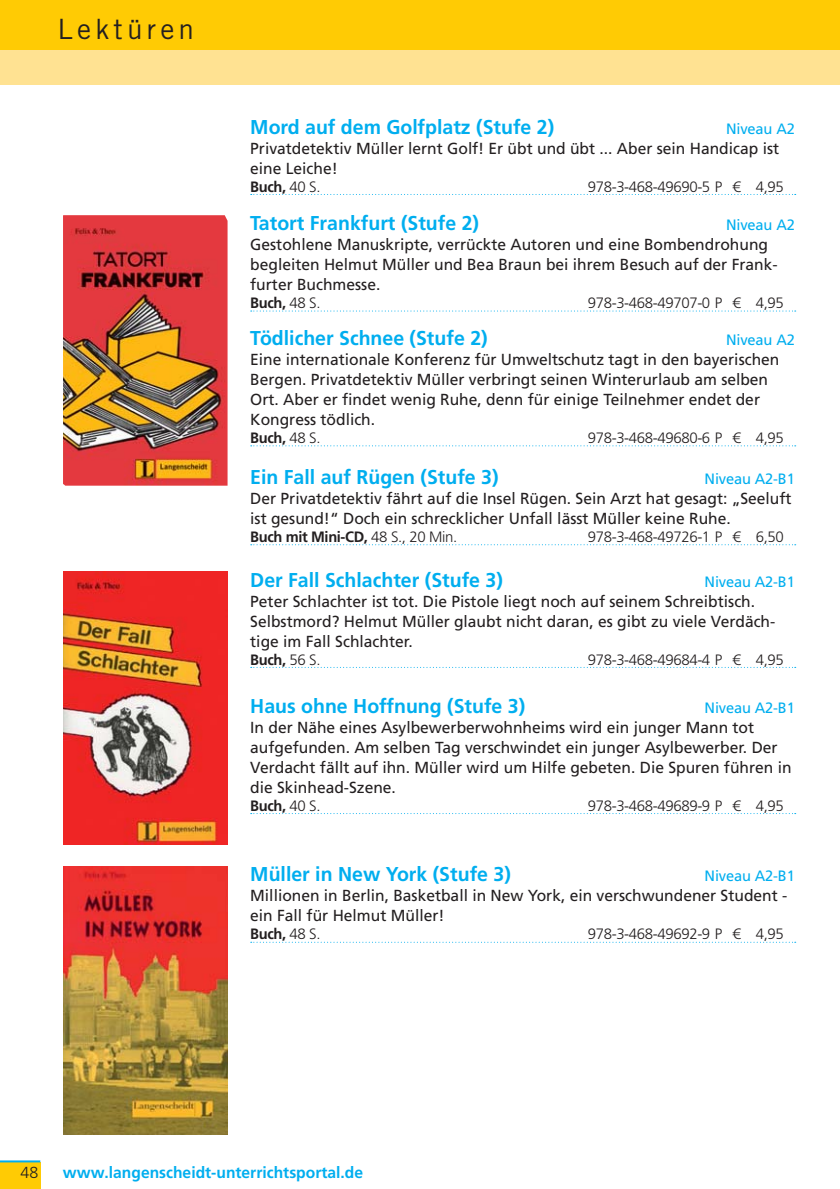
<style>
.page{position:relative;width:840px;height:1189px;background:#fff}
.page>*{position:absolute;margin:0;border:0;box-sizing:border-box;transform-origin:0 0}
.t1{font:28px "Trade Gothic LT Pro";letter-spacing:.15em;color:#231f20}
.t2{font:700 20px "Frutiger LT Pro";color:#00aeef}
.t3{font:16px/20px "Frutiger LT Pro";color:#231f20}
.t4{font:700 16px "Frutiger LT Pro";color:#00aeef}
.t5{font:300 16px "Frutiger LT Pro";color:#231f20}
.t6{font:300 15px "Frutiger LT Pro";letter-spacing:-.025em;color:#231f20}
.t7{font:700 15px "Frutiger LT Pro";letter-spacing:-.025em;color:#231f20}
.t8{font:15px "Frutiger LT Pro";letter-spacing:-.01em;color:#00aeef}
.s1{font-weight:300}
</style>
<div class="page">
<div style="left:0;top:0;width:839px;height:51px;background:#ffcb04"></div>
<div style="left:0;top:51px;width:839px;height:34px;background:#ffe292"></div>
<div style="left:0;top:1162px;width:40px;height:27px;background:#ffcb04"></div>
<hr style="left:0;top:1160px;width:40px;height:2px;background:#00aeef">
<svg style="left:251px;top:194px;width:544px;height:1px"></svg>
<svg style="left:251px;top:310px;width:544px;height:1px"></svg>
<img style="left:63px;top:215px;width:164px;height:271px">
<svg style="left:251px;top:445px;width:544px;height:1px"></svg>
<svg style="left:251px;top:544px;width:544px;height:1px"></svg>
<svg style="left:251px;top:667px;width:544px;height:1px"></svg>
<img style="left:63px;top:571px;width:164px;height:274px">
<svg style="left:251px;top:813px;width:544px;height:1px"></svg>
<svg style="left:251px;top:942px;width:544px;height:1px"></svg>
<img style="left:63px;top:866px;width:164px;height:268px">
<h1 class="t1" style="left:57px;top:13px;width:138px">Lektüren</h1>
<p class="t2" style="left:250px;top:119px;width:305px">Mord auf dem Golfplatz (Stufe 2)</p>
<p class="t8" style="left:726px;top:123px;width:70px">Niveau A2</p>
<p class="t3" style="left:250px;top:140px;width:530px">Privatdetektiv Müller lernt Golf! Er übt und übt ... Aber sein Handicap ist eine Leiche!</p>
<p class="t7" style="left:250px;top:181px;width:72px">Buch, <span class="s1">40 S.</span></p>
<p class="t6" style="left:587px;top:181px;width:197px">978-3-468-49690-5 P € 4,95</p>
<p class="t2" style="left:250px;top:216px;width:230px">Tatort Frankfurt (Stufe 2)</p>
<p class="t8" style="left:726px;top:219px;width:70px">Niveau A2</p>
<p class="t3" style="left:250px;top:236px;width:529px">Gestohlene Manuskripte, verrückte Autoren und eine Bombendrohung begleiten Helmut Müller und Bea Braun bei ihrem Besuch auf der Frank&shy;furter Buchmesse.</p>
<p class="t7" style="left:250px;top:297px;width:72px">Buch, <span class="s1">48 S.</span></p>
<p class="t6" style="left:587px;top:297px;width:197px">978-3-468-49707-0 P € 4,95</p>
<p class="t2" style="left:250px;top:331px;width:239px">Tödlicher Schnee (Stufe 2)</p>
<p class="t8" style="left:726px;top:334px;width:70px">Niveau A2</p>
<p class="t3" style="left:250px;top:351px;width:530px">Eine internationale Konferenz für Umweltschutz tagt in den bayerischen Bergen. Privatdetektiv Müller verbringt seinen Winterurlaub am selben Ort. Aber er findet wenig Ruhe, denn für einige Teilnehmer endet der Kongress tödlich.</p>
<p class="t7" style="left:250px;top:432px;width:72px">Buch, <span class="s1">48 S.</span></p>
<p class="t6" style="left:587px;top:432px;width:197px">978-3-468-49680-6 P € 4,95</p>
<p class="t2" style="left:250px;top:470px;width:250px">Ein Fall auf Rügen (Stufe 3)</p>
<p class="t8" style="left:704px;top:473px;width:92px">Niveau A2-B1</p>
<p class="t3" style="left:250px;top:490px;width:542px">Der Privatdetektiv fährt auf die Insel Rügen. Sein Arzt hat gesagt: „Seeluft ist gesund!“ Doch ein schrecklicher Unfall lässt Müller keine Ruhe.</p>
<p class="t7" style="left:250px;top:531px;width:208px">Buch mit Mini-CD, <span class="s1">48 S., 20 Min.</span></p>
<p class="t6" style="left:587px;top:531px;width:197px">978-3-468-49726-1 P € 6,50</p>
<p class="t2" style="left:250px;top:572px;width:254px">Der Fall Schlachter (Stufe 3)</p>
<p class="t8" style="left:704px;top:576px;width:92px">Niveau A2-B1</p>
<p class="t3" style="left:250px;top:593px;width:526px">Peter Schlachter ist tot. Die Pistole liegt noch auf seinem Schreibtisch.<br>Selbstmord? Helmut Müller glaubt nicht daran, es gibt zu viele Verdäch&shy;tige im Fall Schlachter.</p>
<p class="t7" style="left:250px;top:654px;width:72px">Buch, <span class="s1">56 S.</span></p>
<p class="t6" style="left:587px;top:654px;width:197px">978-3-468-49684-4 P € 4,95</p>
<p class="t2" style="left:250px;top:698px;width:276px">Haus ohne Hoffnung (Stufe 3)</p>
<p class="t8" style="left:704px;top:702px;width:92px">Niveau A2-B1</p>
<p class="t3" style="left:250px;top:719px;width:542px">In der Nähe eines Asylbewerberwohnheims wird ein junger Mann tot aufgefunden. Am selben Tag verschwindet ein junger Asylbewerber. Der Verdacht fällt auf ihn. Müller wird um Hilfe gebeten. Die Spuren führen in die Skinhead-Szene.</p>
<p class="t7" style="left:250px;top:800px;width:72px">Buch, <span class="s1">40 S.</span></p>
<p class="t6" style="left:587px;top:800px;width:197px">978-3-468-49689-9 P € 4,95</p>
<p class="t2" style="left:250px;top:867px;width:262px">Müller in New York (Stufe 3)</p>
<p class="t8" style="left:704px;top:871px;width:92px">Niveau A2-B1</p>
<p class="t3" style="left:250px;top:888px;width:538px">Millionen in Berlin, Basketball in New York, ein verschwundener Student - ein Fall für Helmut Müller!</p>
<p class="t7" style="left:250px;top:929px;width:72px">Buch, <span class="s1">48 S.</span></p>
<p class="t6" style="left:587px;top:929px;width:197px">978-3-468-49692-9 P € 4,95</p>
<p class="t5" style="left:21px;top:1166px;width:19px">48</p>
<p class="t4" style="left:63px;top:1166px;width:301px">www.langenscheidt-unterrichtsportal.de</p>
</div>
